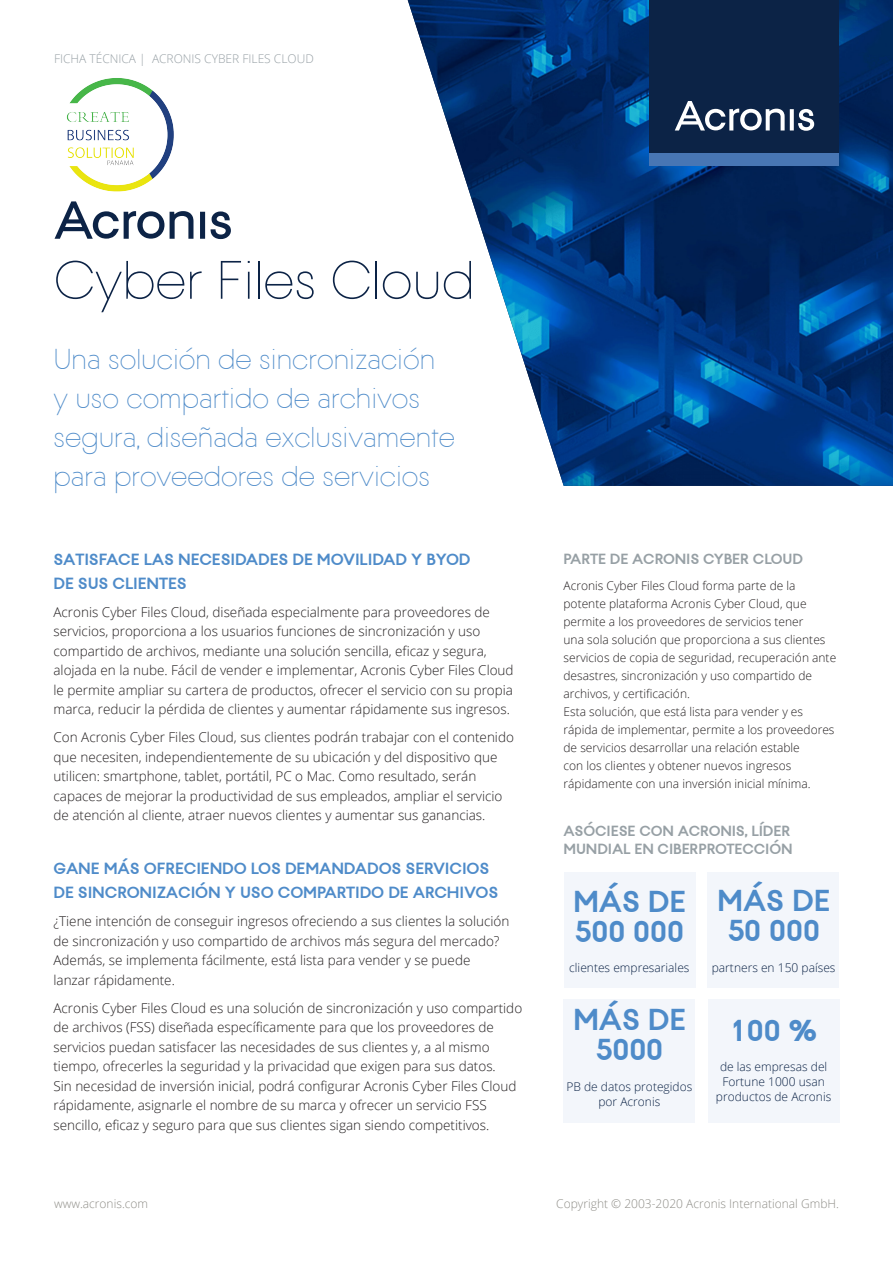
<style>
.page{position:relative;width:893px;height:1263px;background:#fff}
.page>*{position:absolute;margin:0;border:0;box-sizing:border-box;transform-origin:0 0}
.t1{font:300 54px "Acronis";color:#0c2346}
.t2{font:700 30.75px/30px "Acronis";color:#4e8bc9;text-align:center}
.t3{font:300 28.5px/39px "Acronis";color:#4e8bc9}
.t4{font:700 16.5px/24px "Acronis";color:#4e8bc9}
.t5{font:700 15px/18px "Acronis";color:#97a0a5}
.t6{font:300 13.5px/19.5px "Open Sans";color:#231f20}
.t7{font:300 12px/18px "Open Sans";color:#231f20}
.t8{font:300 12px/15px "Open Sans";color:#0c2346;text-align:center}
.t9{font:300 12px "Open Sans";color:#8f8e88}
.t10{font:300 12px "Open Sans";color:#97a0a5}
</style>
<div class="page">
<img style="left:408px;top:0;width:485px;height:486px">
<div style="left:650px;top:0;width:189px;height:153px;background:#0c2346"></div>
<svg style="left:675px;top:101px;width:139px;height:30px"></svg>
<div style="left:650px;top:153px;width:189px;height:13px;background:#4876b4"></div>
<div style="left:708px;top:872px;width:131px;height:116px;background:#f3f6fb"></div>
<div style="left:564px;top:872px;width:131px;height:116px;background:#f3f6fb"></div>
<div style="left:564px;top:999px;width:131px;height:123px;background:#f3f6fb"></div>
<div style="left:708px;top:999px;width:131px;height:123px;background:#f3f6fb"></div>
<img style="left:66px;top:78px;width:108px;height:114px">
<p class="t10" style="left:54px;top:51px;width:261px">FICHA TÉCNICA | ACRONIS CYBER FILES CLOUD</p>
<h1 class="t1" style="left:53px;top:250px;width:423px">Cyber Files Cloud</h1>
<h3 class="t3" style="left:53px;top:340px;width:403px">Una solución de sincronización y uso compartido de archivos segura, diseñada exclusivamente para proveedores de servicios</h3>
<p class="t4" style="left:53px;top:547px;width:419px">SATISFACE LAS NECESIDADES DE MOVILIDAD Y BYOD<br>DE SUS CLIENTES</p>
<p class="t6" style="left:53px;top:602px;width:462px">Acronis Cyber Files Cloud, diseñada especialmente para proveedores de servicios, proporciona a los usuarios funciones de sincronización y uso compartido de archivos, mediante una solución sencilla, eficaz y segura, alojada en la nube. Fácil de vender e implementar, Acronis Cyber Files Cloud le permite ampliar su cartera de productos, ofrecer el servicio con su propia marca, reducir la pérdida de clientes y aumentar rápidamente sus ingresos.</p>
<p class="t6" style="left:53px;top:727px;width:462px">Con Acronis Cyber Files Cloud, sus clientes podrán trabajar con el contenido que necesiten, independientemente de su ubicación y del dispositivo que utilicen: smartphone, tablet, portátil, PC o Mac. Como resultado, serán capaces de mejorar la productividad de sus empleados, ampliar el servicio de atención al cliente, atraer nuevos clientes y aumentar sus ganancias.</p>
<p class="t4" style="left:53px;top:856px;width:446px">GANE MÁS OFRECIENDO LOS DEMANDADOS SERVICIOS<br>DE SINCRONIZACIÓN Y USO COMPARTIDO DE ARCHIVOS</p>
<p class="t6" style="left:53px;top:911px;width:457px">¿Tiene intención de conseguir ingresos ofreciendo a sus clientes la solución de sincronización y uso compartido de archivos más segura del mercado?<br>Además, se implementa fácilmente, está lista para vender y se puede lanzar rápidamente.</p>
<p class="t6" style="left:53px;top:997px;width:470px">Acronis Cyber Files Cloud es una solución de sincronización y uso compartido de archivos (FSS) diseñada específicamente para que los proveedores de servicios puedan satisfacer las necesidades de sus clientes y, a al mismo tiempo, ofrecerles la seguridad y la privacidad que exigen para sus datos.<br>Sin necesidad de inversión inicial, podrá configurar Acronis Cyber Files Cloud rápidamente, asignarle el nombre de su marca y ofrecer un servicio FSS sencillo, eficaz y seguro para que sus clientes sigan siendo competitivos.</p>
<p class="t5" style="left:563px;top:549px;width:241px">PARTE DE ACRONIS CYBER CLOUD</p>
<p class="t7" style="left:563px;top:576px;width:274px">Acronis Cyber Files Cloud forma parte de la potente plataforma Acronis Cyber Cloud, que permite a los proveedores de servicios tener<br>una sola solución que proporciona a sus clientes servicios de copia de seguridad, recuperación ante desastres, sincronización y uso compartido de archivos, y certificación.<br>Esta solución, que está lista para vender y es rápida de implementar, permite a los proveedores de servicios desarrollar una relación estable<br>con los clientes y obtener nuevos ingresos rápidamente con una inversión inicial mínima.</p>
<p class="t5" style="left:563px;top:822px;width:231px">ASÓCIESE CON ACRONIS, LÍDER<br>MUNDIAL EN CIBERPROTECCIÓN</p>
<h2 class="t2" style="left:573px;top:886px;width:114px;text-align:left">MÁS DE<br>500 000</h2>
<p class="t8" style="left:569px;top:959px;width:122px">clientes empresariales</p>
<h2 class="t2" style="left:573px;top:1004px;width:114px">MÁS DE<br>5000</h2>
<p class="t8" style="left:566px;top:1079px;width:127px">PB de datos protegidos por Acronis</p>
<h2 class="t2" style="left:717px;top:885px;width:114px">MÁS DE<br>50 000</h2>
<p class="t8" style="left:712px;top:959px;width:125px">partners en 150 países</p>
<h2 class="t2" style="left:730px;top:1015px;width:89px">100 %</h2>
<p class="t8" style="left:716px;top:1059px;width:117px">de las empresas del<br>Fortune 1000 usan productos de Acronis</p>
<p class="t9" style="left:54px;top:1195px;width:96px">www.acronis.com</p>
<p class="t9" style="left:556px;top:1195px;width:284px">Copyright © 2003-2020 Acronis International GmbH.</p>
</div>
